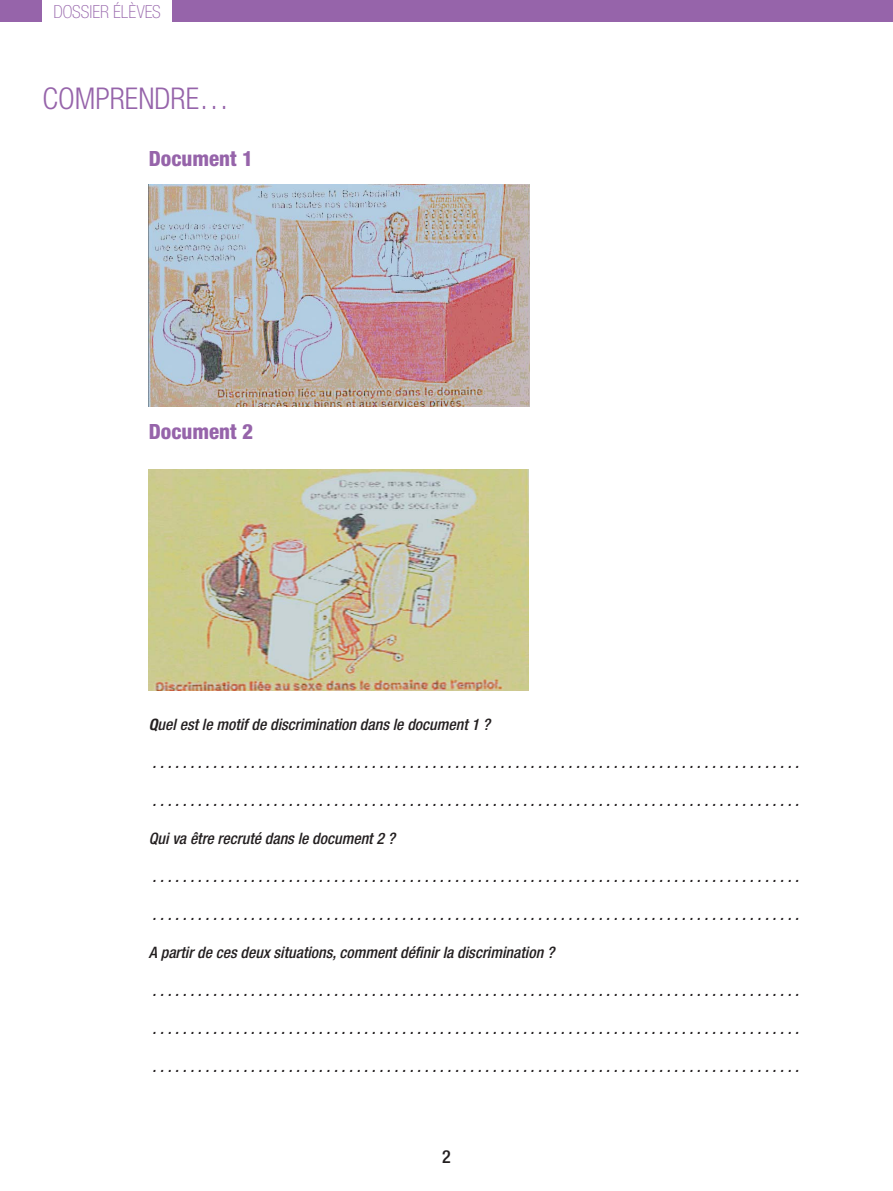
<style>
.page{position:relative;width:893px;height:1191px;background:#fff}
.page>*{position:absolute;margin:0;border:0;box-sizing:border-box;transform-origin:0 0}
.t1{font:300 condensed 30px "Helvetica Neue";color:#9664aa}
.t2{font:800 condensed 21px "Helvetica Neue";color:#9664aa}
.t3{font:100 condensed 18px "Helvetica Neue";color:#9664aa}
.t4{font:500 condensed 18px "Helvetica Neue";color:#231f20}
.t5{font:italic 500 condensed 15.75px "Helvetica Neue";color:#231f20}
.s1{font-weight:700}
</style>
<div class="page">
<img style="left:149px;top:185px;width:380px;height:221px">
<img style="left:149px;top:469px;width:380px;height:221px">
<div style="left:0;top:0;width:893px;height:21px;background:#9664aa"></div>
<div style="left:43px;top:0;width:129px;height:21px;background:#fff"></div>
<p class="t3" style="left:53px;top:5px;width:109px">DOSSIER ÉLÈVES</p>
<h1 class="t1" style="left:43px;top:87px;width:188px">COMPRENDRE…</h1>
<h2 class="t2" style="left:149px;top:151px;width:106px">Document 1</h2>
<h2 class="t2" style="left:149px;top:424px;width:106px">Document 2</h2>
<p class="t5" style="left:149px;top:718px;width:343px"><span class="s1">Q</span>uel est le motif de discrimination dans le document 1 ?</p>
<p class="t5" style="left:153px;top:756px;width:648px">. . . . . . . . . . . . . . . . . . . . . . . . . . . . . . . . . . . . . . . . . . . . . . . . . . . . . . . . . . . . . . . . . . . . . . . . . . . . . . . . . . . . . .</p>
<p class="t5" style="left:153px;top:794px;width:648px">. . . . . . . . . . . . . . . . . . . . . . . . . . . . . . . . . . . . . . . . . . . . . . . . . . . . . . . . . . . . . . . . . . . . . . . . . . . . . . . . . . . . . .</p>
<p class="t5" style="left:149px;top:832px;width:248px">Qui va être recruté dans le document 2 ?</p>
<p class="t5" style="left:153px;top:870px;width:648px">. . . . . . . . . . . . . . . . . . . . . . . . . . . . . . . . . . . . . . . . . . . . . . . . . . . . . . . . . . . . . . . . . . . . . . . . . . . . . . . . . . . . . .</p>
<p class="t5" style="left:153px;top:908px;width:648px">. . . . . . . . . . . . . . . . . . . . . . . . . . . . . . . . . . . . . . . . . . . . . . . . . . . . . . . . . . . . . . . . . . . . . . . . . . . . . . . . . . . . . .</p>
<p class="t5" style="left:149px;top:946px;width:407px">A partir de ces deux situations, comment définir la discrimination ?</p>
<p class="t5" style="left:153px;top:984px;width:648px">. . . . . . . . . . . . . . . . . . . . . . . . . . . . . . . . . . . . . . . . . . . . . . . . . . . . . . . . . . . . . . . . . . . . . . . . . . . . . . . . . . . . . .</p>
<p class="t5" style="left:153px;top:1022px;width:648px">. . . . . . . . . . . . . . . . . . . . . . . . . . . . . . . . . . . . . . . . . . . . . . . . . . . . . . . . . . . . . . . . . . . . . . . . . . . . . . . . . . . . . .</p>
<p class="t5" style="left:153px;top:1060px;width:648px">. . . . . . . . . . . . . . . . . . . . . . . . . . . . . . . . . . . . . . . . . . . . . . . . . . . . . . . . . . . . . . . . . . . . . . . . . . . . . . . . . . . . . .</p>
<p class="t4" style="left:442px;top:1149px;width:10px">2</p>
</div>
